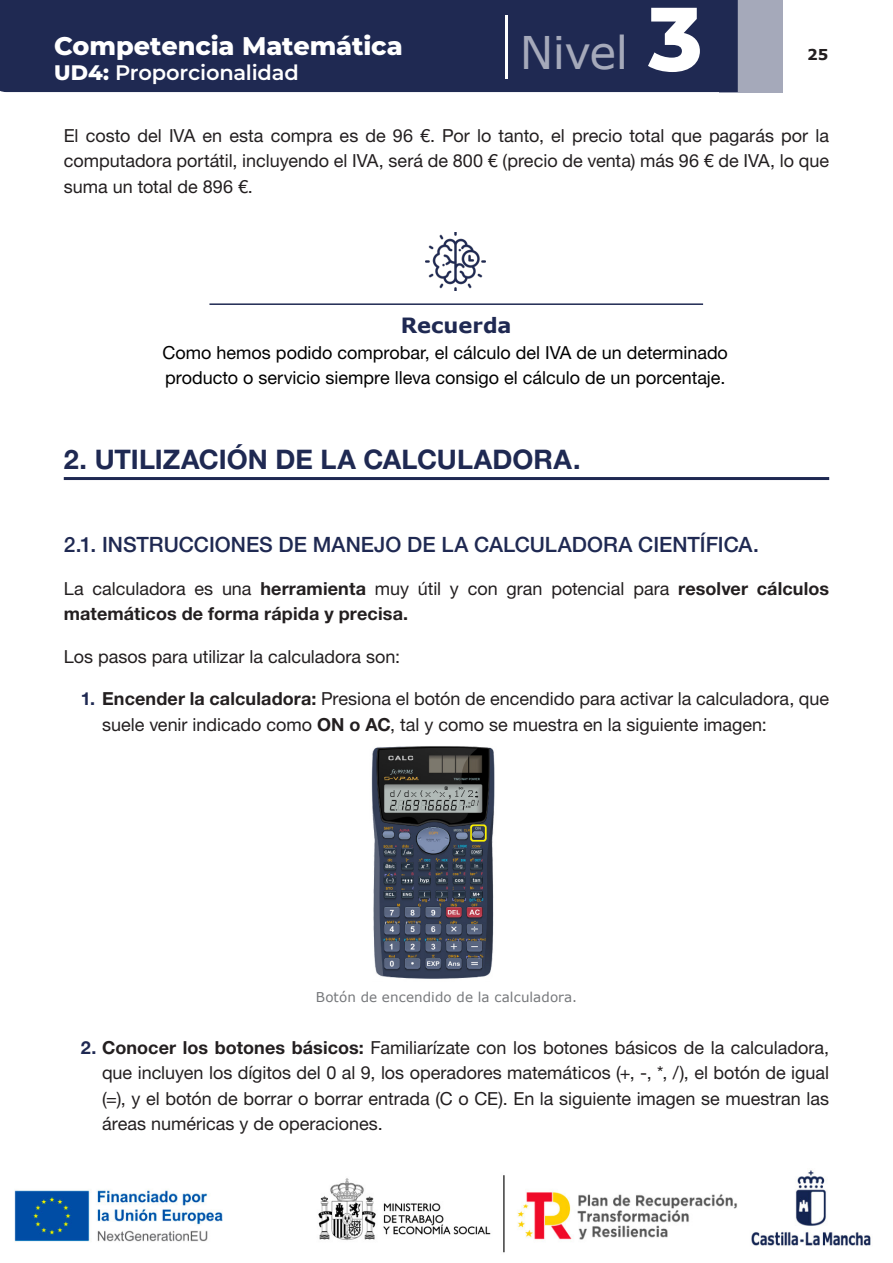
<style>
.page{position:relative;width:893px;height:1263px;background:#fff}
.page>*{position:absolute;margin:0;border:0;box-sizing:border-box;transform-origin:0 0}
.t1{font:45px "Verdana";letter-spacing:-.015em;color:#a5a9ba}
._1__TITULO{font:27px "Helvetica Neue LT 75 Bd";color:#1f2952}
.t2{font:800 25.5px "Montserrat";letter-spacing:-.005em;color:#fff}
._1_1__TITULO{font:500 21px "Helvetica Neue LT";color:#1f2952}
.t3{font:600 21px "Montserrat";letter-spacing:-.01em;color:#fff}
.t4{font:700 21px "Verdana";color:#1f2952}
.PUNTO_PARRAFO_num{font:18px/25.5px "Helvetica Neue LT 55 Rm";color:#231f20;text-align:justify}
.t5{font:18px/25.5px "Helvetica Neue LT 55 Rm";color:#000}
.t6{font:18px/25.5px "Helvetica Neue LT 75 Bd";letter-spacing:.005em;color:#231f20}
.t7{font:700 15px "Verdana";color:#231f20}
.PIE_DE_FOTO{font:13.5px "Verdana";letter-spacing:.005em;color:#76787b}
.s1{font-weight:800}
.s2{font-family:"Montserrat";font-weight:800;font-size:90px;color:#fff}
.s3{font-family:"Helvetica Neue LT 55 Rm"}
.s4{font-family:"Helvetica Neue LT 75 Bd";color:#1f2952}
.s5{font-family:"Helvetica Neue LT 75 Bd"}
</style>
<div class="page">
<div style="left:719px;top:0;width:63px;height:92px;background:#a5a9ba"></div>
<div style="left:0;top:0;width:738px;height:92px;background:#1f2952"></div>
<hr style="left:505px;top:16px;width:2px;height:63px;background:#fff">
<img style="left:14px;top:1170px;width:857px;height:83px">
<hr style="left:64px;top:477px;width:765px;height:3px;background:#1f2952">
<img style="left:426px;top:232px;width:60px;height:59px">
<hr style="left:209px;top:303px;width:494px;height:2px;background:#1f2952">
<img style="left:371px;top:746px;width:124px;height:233px">
<h3 class="t2" style="left:54px;top:27px;width:350px">Competencia Matemática</h3>
<p class="t3" style="left:54px;top:58px;width:246px"><span class="s1">UD4:</span> Proporcionalidad</p>
<h1 class="t1" style="left:520px;top:22px;width:184px">Nivel <span class="s2">3</span></h1>
<p class="t7" style="left:807px;top:44px;width:23px">25</p>
<p class="PUNTO_PARRAFO_num" style="left:64px;top:122px;width:767px">El costo del IVA en esta compra es de 96 €. Por lo tanto, el precio total que pagarás por la computadora portátil, incluyendo el IVA, será de 800 € (precio de venta) más 96 € de IVA, lo que suma un total de 896 €.</p>
<p class="t4" style="left:401px;top:310px;width:112px">Recuerda</p>
<p class="t5" style="left:163px;top:339px;width:567px">Como hemos podido comprobar, el cálculo del IVA de un determinado producto o servicio siempre lleva consigo el cálculo de un porcentaje.</p>
<p class="_1__TITULO" style="left:64px;top:442px;width:518px">2. UTILIZACIÓN DE LA CALCULADORA.</p>
<p class="_1_1__TITULO" style="left:64px;top:532px;width:697px">2.1. INSTRUCCIONES DE MANEJO DE LA CALCULADORA CIENTÍFICA.</p>
<p class="t6" style="left:64px;top:575px;width:767px"><span class="s3">La calculadora es una</span> herramienta <span class="s3">muy útil y con gran potencial para</span> resolver cálculos matemáticos de forma rápida y precisa.</p>
<p class="PUNTO_PARRAFO_num" style="left:64px;top:643px;width:338px">Los pasos para utilizar la calculadora son:</p>
<p class="PUNTO_PARRAFO_num" style="left:102px;top:685px;width:729px;text-indent:-21px"><span class="s4">1.</span> <span class="s5">Encender la calculadora:</span> Presiona el botón de encendido para activar la calculadora, que suele venir indicado como <span class="s5">ON o AC</span>, tal y como se muestra en la siguiente imagen:</p>
<p class="PIE_DE_FOTO" style="left:316px;top:988px;width:263px">Botón de encendido de la calculadora.</p>
<p class="PUNTO_PARRAFO_num" style="left:102px;top:1034px;width:729px;text-indent:-21px"><span class="s4">2.</span> <span class="s5">Conocer los botones básicos:</span> Familiarízate con los botones básicos de la calculadora, que incluyen los dígitos del 0 al 9, los operadores matemáticos (+, -, *, /), el botón de igual (=), y el botón de borrar o borrar entrada (C o CE). En la siguiente imagen se muestran las áreas numéricas y de operaciones.</p>
</div>
